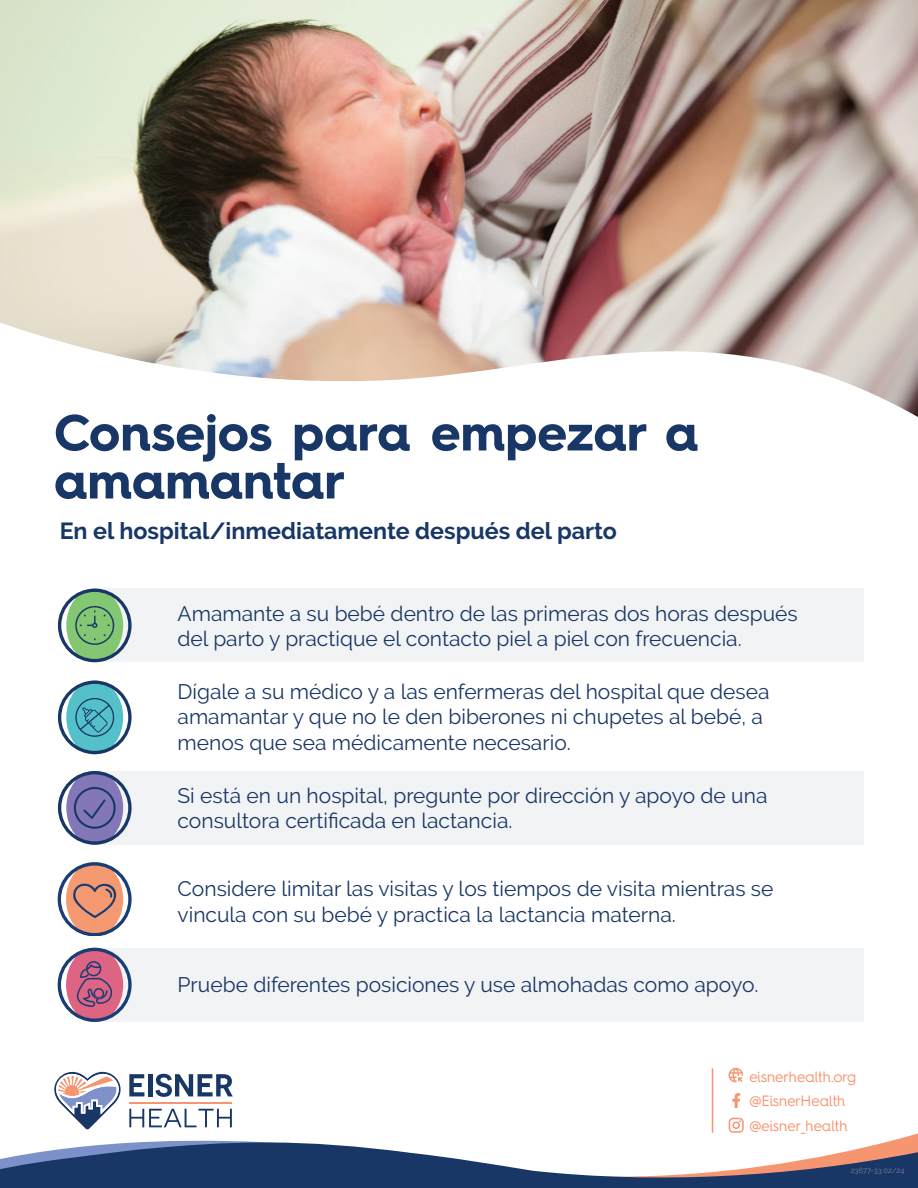
<style>
.page{position:relative;width:918px;height:1188px;background:#fff}
.page>*{position:absolute;margin:0;border:0;box-sizing:border-box;transform-origin:0 0}
.t1{font:700 51px/48px "Hurme Geometric Sans 4";color:#193766}
.t2{font:700 23.25px "Raleway";color:#193766}
.t3{font:21px/25.2px "Raleway";color:#193766}
.t4{font:15px "Hurme Geometric Sans 4";color:#f69571}
.t5{font:7.5px "Raleway";color:#7d7e9d}
</style>
<div class="page">
<img style="left:0;top:0;width:918px;height:317px">
<svg style="left:0;top:317px;width:918px;height:100px"></svg>
<div style="left:95px;top:948px;width:769px;height:74px;background:#f2f3f4"></div>
<div style="left:95px;top:771px;width:769px;height:74px;background:#f2f3f4"></div>
<div style="left:95px;top:589px;width:769px;height:73px;background:#f2f3f4"></div>
<svg style="left:58px;top:771px;width:74px;height:74px"></svg>
<svg style="left:58px;top:589px;width:74px;height:73px"></svg>
<svg style="left:58px;top:681px;width:74px;height:73px"></svg>
<svg style="left:58px;top:948px;width:74px;height:74px"></svg>
<svg style="left:58px;top:862px;width:74px;height:74px"></svg>
<svg style="left:396px;top:1151px;width:49px;height:37px;background:#2b4772"></svg>
<svg style="left:0;top:1072px;width:396px;height:116px"></svg>
<svg style="left:445px;top:1118px;width:473px;height:70px"></svg>
<svg style="left:732px;top:1093px;width:8px;height:15px"></svg>
<svg style="left:729px;top:1068px;width:14px;height:14px"></svg>
<hr style="left:712px;top:1068px;width:1px;height:65px;background:#f69571">
<h1 class="t1" style="left:54px;top:408px;width:646px">Consejos para empezar a amamantar</h1>
<p class="t2" style="left:60px;top:518px;width:559px">En el hospital/inmediatamente después del parto</p>
<p class="t3" style="left:178px;top:601px;width:622px">Amamante a su bebé dentro de las primeras dos horas después del parto y practique el contacto piel a piel con frecuencia.</p>
<p class="t3" style="left:178px;top:679px;width:594px">Dígale a su médico y a las enfermeras del hospital que desea amamantar y que no le den biberones ni chupetes al bebé, a menos que sea médicamente necesario.</p>
<p class="t3" style="left:178px;top:783px;width:591px">Si está en un hospital, pregunte por dirección y apoyo de una consultora certificada en lactancia.</p>
<p class="t3" style="left:178px;top:876px;width:597px">Considere limitar las visitas y los tiempos de visita mientras se vincula con su bebé y practica la lactancia materna.</p>
<p class="t3" style="left:178px;top:972px;width:582px">Pruebe diferentes posiciones y use almohadas como apoyo.</p>
<p class="t4" style="left:749px;top:1066px;width:108px">eisnerhealth.org</p>
<p class="t4" style="left:749px;top:1091px;width:98px">@EisnerHealth</p>
<p class="t4" style="left:749px;top:1115px;width:100px">@eisner_health</p>
<p class="t5" style="left:851px;top:1166px;width:55px">23677-33 02/24</p>
</div>
